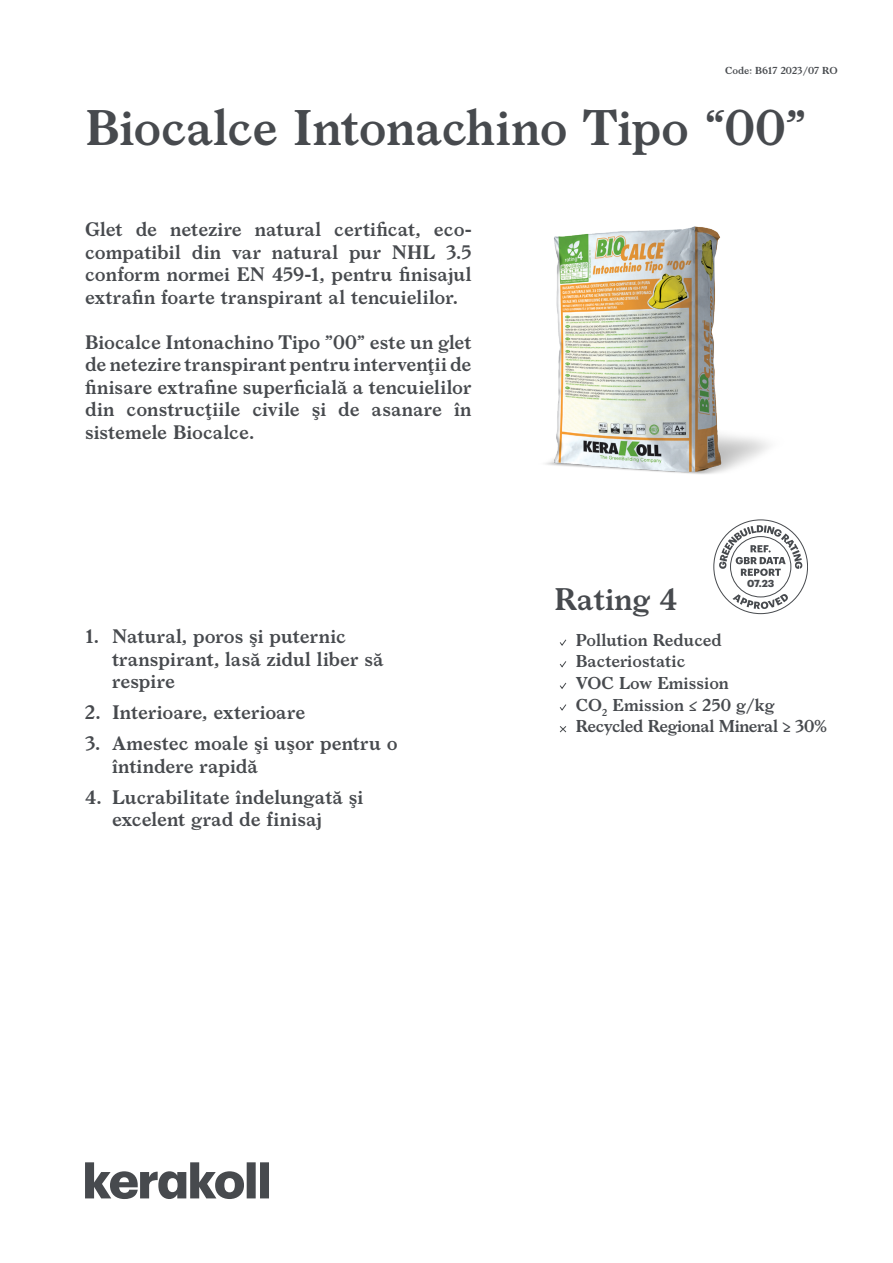
<style>
.page{position:relative;width:893px;height:1263px;background:#fff}
.page>*{position:absolute;margin:0;border:0;box-sizing:border-box;transform-origin:0 0}
.notag_cover_nome_prodotto{font:600 48px "Larish Neue";letter-spacing:-.005em;color:#474a4e}
.cover_eco{font:600 30px "Larish Neue";color:#474a4e}
.cover_descrizione_prodotto{font:600 18.75px/22.5px "Larish Neue";color:#474a4e}
.notag_cover_voci_rating{font:600 16.5px "Larish Neue";color:#474a4e}
.notag_cover_voci_rating-2{font:600 16.5px "Larish Neue";letter-spacing:-.025em;color:#474a4e}
.cover_datareport{font:700 10.05px "Graphik";color:#474a4e}
.t1{font:600 9.75px "Larish Neue";color:#474a4e}
</style>
<div class="page">
<svg style="left:713px;top:519px;width:95px;height:95px"></svg>
<svg style="left:85px;top:1162px;width:184px;height:37px"></svg>
<img style="left:545px;top:226px;width:224px;height:248px">
<svg style="left:559px;top:639px;width:8px;height:7px"></svg>
<svg style="left:559px;top:661px;width:8px;height:7px"></svg>
<svg style="left:560px;top:682px;width:7px;height:7px"></svg>
<svg style="left:559px;top:704px;width:8px;height:7px"></svg>
<svg style="left:559px;top:726px;width:8px;height:7px"></svg>
<p class="t1" style="left:725px;top:63px;width:114px">Code: B617 2023/07 RO</p>
<p class="notag_cover_nome_prodotto" style="left:85px;top:91px;width:723px">Biocalce Intonachino Tipo “00”</p>
<p class="cover_descrizione_prodotto" style="left:85px;top:217px;width:388px;text-align:justify">Glet de netezire natural certificat, eco&shy;compatibil din var natural pur NHL 3.5 conform normei EN 459-1, pentru finisajul extrafin foarte transpirant al tencuielilor.</p>
<p class="cover_descrizione_prodotto" style="left:85px;top:329px;width:388px;text-align:justify">Biocalce Intonachino Tipo ”00” este un glet de netezire transpirant pentru intervenţii de finisare extrafine superficială a tencuielilor din construcţiile civile şi de asanare în sistemele Biocalce.</p>
<p class="cover_descrizione_prodotto" style="left:112px;top:624px;width:273px;text-indent:-27px">1. Natural, poros şi puternic transpirant, lasă zidul liber să respire</p>
<p class="cover_descrizione_prodotto" style="left:85px;top:700px;width:222px">2. Interioare, exterioare</p>
<p class="cover_descrizione_prodotto" style="left:112px;top:731px;width:287px;text-indent:-27px">3. Amestec moale şi uşor pentru o întindere rapidă</p>
<p class="cover_descrizione_prodotto" style="left:112px;top:784px;width:253px;text-indent:-27px">4. Lucrabilitate îndelungată şi excelent grad de finisaj</p>
<p class="cover_datareport" style="left:747px;top:575px;width:29px">07.23</p>
<p class="cover_eco" style="left:554px;top:576px;width:125px">Rating 4</p>
<p class="notag_cover_voci_rating" style="left:576px;top:627px;width:148px">Pollution Reduced</p>
<p class="notag_cover_voci_rating" style="left:576px;top:649px;width:111px">Bacteriostatic</p>
<p class="notag_cover_voci_rating" style="left:576px;top:670px;width:155px">VOC Low Emission</p>
<p class="notag_cover_voci_rating" style="left:576px;top:692px;width:200px">CO<sub>2</sub> Emission ≤ 250 g/kg</p>
<p class="notag_cover_voci_rating-2" style="left:576px;top:713px;width:253px">Recycled Regional Mineral ≥ 30%</p>
</div>
